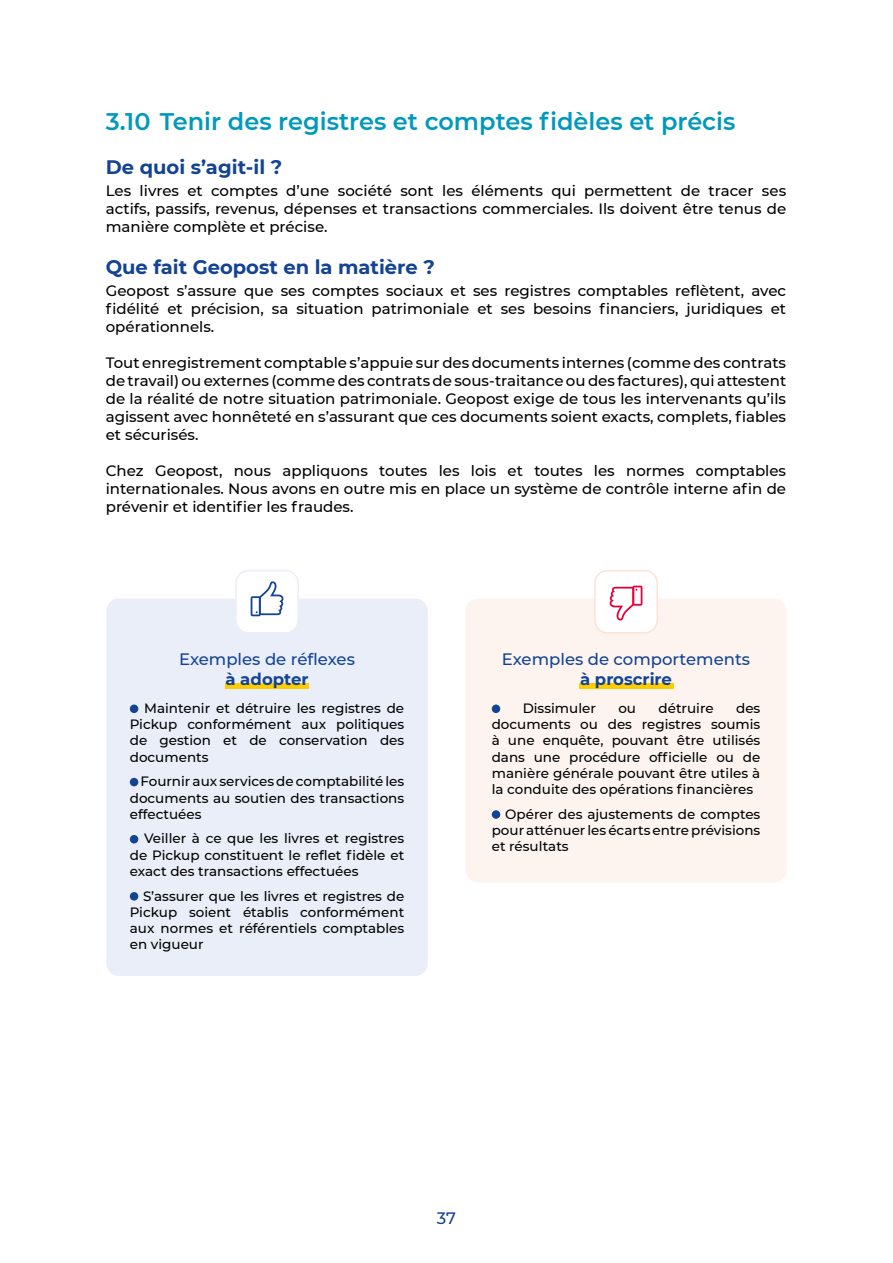
<style>
.page{position:relative;width:893px;height:1263px;background:#fff}
.page>*{position:absolute;margin:0;border:0;box-sizing:border-box;transform-origin:0 0}
.t1{font:600 24px "Montserrat";color:#0099bc}
.t2{font:700 19.5px "Montserrat";color:#134392}
.t3{font:500 16.5px "Montserrat";color:#134392}
.t4{font:700 16.5px "Montserrat";color:#134392}
.t5{font:500 15px/18px "Montserrat";color:#000;text-align:justify}
.t6{font:500 13.5px/16.2px "Montserrat";color:#000;text-align:justify}
</style>
<div class="page">
<div style="left:106px;top:598px;width:322px;height:378px;background:#e9eef9;border-radius:13px"></div>
<div style="left:225px;top:683px;width:84px;height:5px;background:#fc0"></div>
<div style="left:465px;top:598px;width:322px;height:284px;background:#fdf4f0;border-radius:13px"></div>
<div style="left:595px;top:571px;width:62px;height:62px;background:#fff;border-radius:13px"></div>
<div style="left:594px;top:570px;width:64px;height:64px;border:2px solid #fce3d7;border-radius:13px"></div>
<div style="left:492px;top:704px;width:8px;height:9px;background:#134392;border-radius:50%"></div>
<div style="left:492px;top:810px;width:8px;height:9px;background:#134392;border-radius:50%"></div>
<div style="left:130px;top:704px;width:8px;height:9px;background:#134392;border-radius:50%"></div>
<div style="left:130px;top:778px;width:8px;height:8px;background:#134392;border-radius:50%"></div>
<div style="left:130px;top:835px;width:8px;height:8px;background:#134392;border-radius:50%"></div>
<div style="left:130px;top:892px;width:8px;height:8px;background:#134392;border-radius:50%"></div>
<svg style="left:610px;top:586px;width:32px;height:34px"></svg>
<div style="left:236px;top:571px;width:62px;height:62px;background:#fff;border-radius:13px"></div>
<div style="left:235px;top:570px;width:64px;height:64px;border:2px solid #e9eef9;border-radius:13px"></div>
<svg style="left:251px;top:581px;width:32px;height:35px"></svg>
<div style="left:579px;top:683px;width:94px;height:5px;background:#fc0"></div>
<h1 class="t1" style="left:106px;top:104px;width:631px">3.10 Tenir des registres et comptes fidèles et précis</h1>
<h2 class="t2" style="left:106px;top:153px;width:178px">De quoi s’agit-il ?</h2>
<p class="t5" style="left:106px;top:182px;width:682px">Les livres et comptes d’une société sont les éléments qui permettent de tracer ses actifs, passifs, revenus, dépenses et transactions commerciales. Ils doivent être tenus de manière complète et précise.</p>
<h2 class="t2" style="left:106px;top:253px;width:331px">Que fait Geopost en la matière ?</h2>
<p class="t5" style="left:106px;top:281px;width:682px">Geopost s’assure que ses comptes sociaux et ses registres comptables reflètent, avec fidélité et précision, sa situation patrimoniale et ses besoins financiers, juridiques et opérationnels.</p>
<p class="t5" style="left:106px;top:353px;width:682px">Tout enregistrement comptable s’appuie sur des documents internes (comme des contrats de travail) ou externes (comme des contrats de sous-traitance ou des factures), qui attestent de la réalité de notre situation patrimoniale. Geopost exige de tous les intervenants qu’ils agissent avec honnêteté en s’assurant que ces documents soient exacts, complets, fiables et sécurisés.</p>
<p class="t5" style="left:106px;top:461px;width:682px">Chez Geopost, nous appliquons toutes les lois et toutes les normes comptables internationales. Nous avons en outre mis en place un système de contrôle interne afin de prévenir et identifier les fraudes.</p>
<p class="t3" style="left:179px;top:648px;width:177px">Exemples de réflexes</p>
<p class="t4" style="left:225px;top:667px;width:85px">à adopter</p>
<p class="t6" style="left:130px;top:700px;width:276px;text-indent:14px">Maintenir et détruire les registres de Pickup conformément aux politiques de gestion et de conservation des documents</p>
<p class="t6" style="left:130px;top:773px;width:276px;text-indent:11px">Fournir aux services de comptabilité les documents au soutien des transactions effectuées</p>
<p class="t6" style="left:130px;top:830px;width:276px;text-indent:14px">Veiller à ce que les livres et registres de Pickup constituent le reflet fidèle et exact des transactions effectuées</p>
<p class="t6" style="left:130px;top:887px;width:276px;text-indent:13px">S’assurer que les livres et registres de Pickup soient établis conformément aux normes et référentiels comptables en vigueur</p>
<p class="t3" style="left:502px;top:648px;width:250px">Exemples de comportements</p>
<p class="t4" style="left:580px;top:667px;width:93px">à proscrire</p>
<p class="t6" style="left:523px;top:700px;width:75px">Dissimuler</p>
<p class="t6" style="left:618px;top:700px;width:19px">ou</p>
<p class="t6" style="left:658px;top:700px;width:57px">détruire</p>
<p class="t6" style="left:492px;top:700px;width:270px;text-indent:244px">des documents ou des registres soumis à une enquête, pouvant être utilisés dans une procédure officielle ou de manière générale pouvant être utiles à la conduite des opérations financières</p>
<p class="t6" style="left:492px;top:805px;width:270px;text-indent:13px">Opérer des ajustements de comptes pour atténuer les écarts entre prévisions et résultats</p>
<p class="t3" style="left:437px;top:1206px;width:21px">37</p>
</div>
